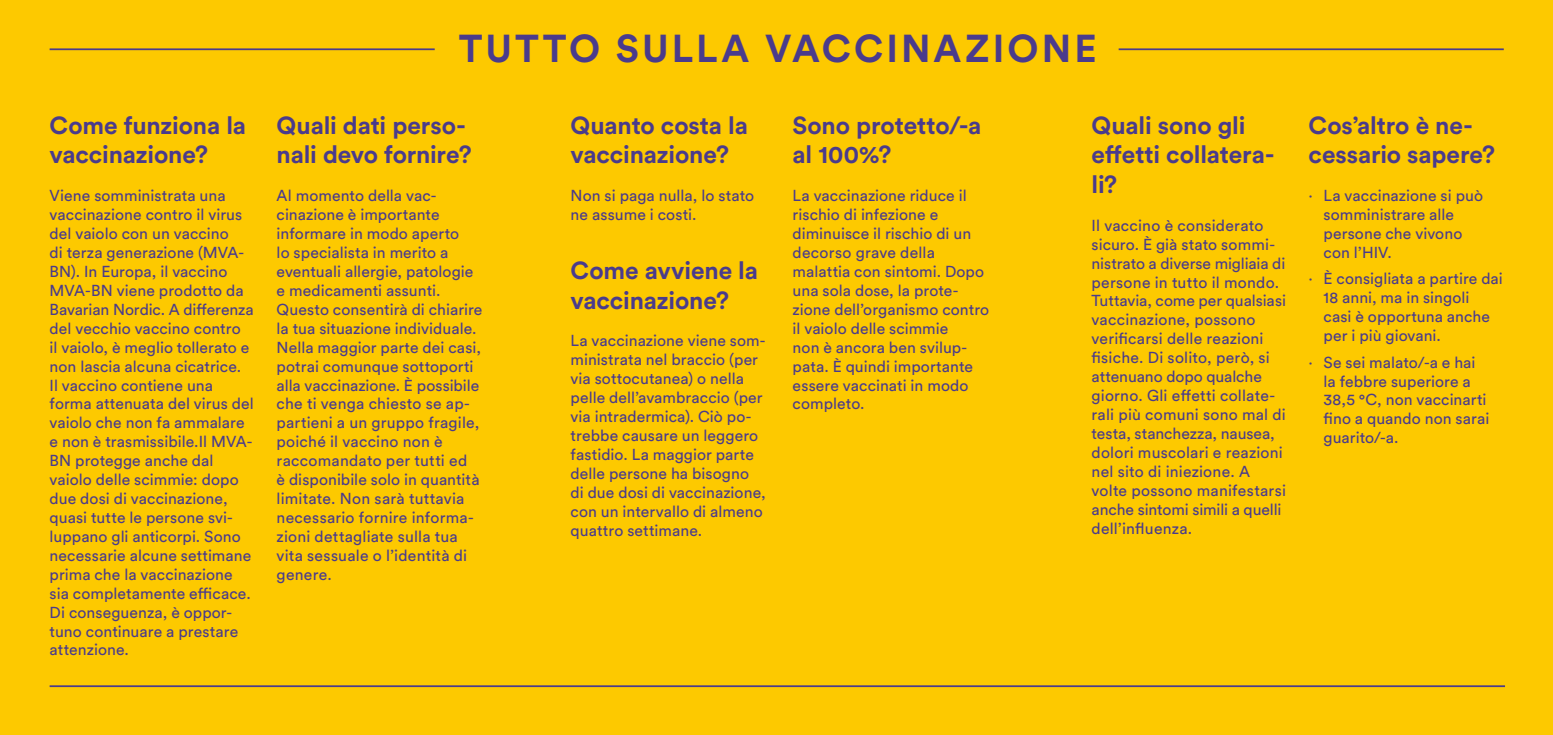
<style>
.page{position:relative;width:1553px;height:735px;background:#fff}
.page>*{position:absolute;margin:0;border:0;box-sizing:border-box;transform-origin:0 0}
.t1{font:700 38.5px "Circular Std";letter-spacing:.08em;color:#4a3b8c}
.t2{font:700 24.5px/29.4px "Circular Std";letter-spacing:-.005em;color:#4a3b8c}
.t3{font:15.75px/18.9px "Circular Std";letter-spacing:.005em;color:#4a3b8c}
</style>
<div class="page">
<div style="left:0;top:0;width:1553px;height:734px;background:#fdc900"></div>
<hr style="left:50px;top:48px;width:385px;height:2px;background:#4a3b8c">
<hr style="left:1118px;top:48px;width:385px;height:2px;background:#4a3b8c">
<hr style="left:50px;top:685px;width:1455px;height:1px;background:#4a3b8c">
<h2 class="t2" style="left:50px;top:110px;width:198px">Come funziona la vaccinazione?</h2>
<p class="t3" style="left:50px;top:186px;width:206px">Viene somministrata una vaccinazione contro il virus del vaiolo con un vaccino<br>di terza generazione (MVA-<br>BN). In Europa, il vaccino<br>MVA-BN viene prodotto da<br>Bavarian Nordic. A differenza del vecchio vaccino contro<br>il vaiolo, è meglio tollerato e non lascia alcuna cicatrice.<br>Il vaccino contiene una forma attenuata del virus del vaiolo che non fa ammalare e non è trasmissibile.Il MVA-<br>BN protegge anche dal vaiolo delle scimmie: dopo due dosi di vaccinazione, quasi tutte le persone svi&shy;luppano gli anticorpi. Sono necessarie alcune settimane prima che la vaccinazione sia completamente efficace.<br>Di conseguenza, è oppor&shy;tuno continuare a prestare attenzione.</p>
<h1 class="t1" style="left:459px;top:24px;width:639px">TUTTO SULLA VACCINAZIONE</h1>
<h2 class="t2" style="left:277px;top:110px;width:197px">Quali dati perso&shy;nali devo fornire?</h2>
<p class="t3" style="left:277px;top:186px;width:207px">Al momento della vac&shy;cinazione è importante informare in modo aperto<br>lo specialista in merito a eventuali allergie, patologie e medicamenti assunti.<br>Questo consentirà di chiarire la tua situazione individuale.<br>Nella maggior parte dei casi, potrai comunque sottoporti alla vaccinazione. È possibile che ti venga chiesto se ap&shy;partieni a un gruppo fragile, poiché il vaccino non è raccomandato per tutti ed<br>è disponibile solo in quantità limitate. Non sarà tuttavia necessario fornire informa&shy;zioni dettagliate sulla tua vita sessuale o l’identità di genere.</p>
<h2 class="t2" style="left:570px;top:110px;width:179px">Quanto costa la vaccinazione?</h2>
<p class="t3" style="left:570px;top:186px;width:185px">Non si paga nulla, lo stato ne assume i costi.</p>
<h2 class="t2" style="left:570px;top:255px;width:189px">Come avviene la vaccinazione?</h2>
<p class="t3" style="left:570px;top:331px;width:197px">La vaccinazione viene som&shy;ministrata nel braccio (per via sottocutanea) o nella pelle dell’avambraccio (per via intradermica). Ciò po&shy;trebbe causare un leggero fastidio. La maggior parte delle persone ha bisogno di due dosi di vaccinazione, con un intervallo di almeno quattro settimane.</p>
<h2 class="t2" style="left:792px;top:110px;width:190px">Sono protetto/-a al 100%?</h2>
<p class="t3" style="left:792px;top:186px;width:198px">La vaccinazione riduce il rischio di infezione e diminuisce il rischio di un decorso grave della malattia con sintomi. Dopo una sola dose, la prote&shy;zione dell’organismo contro il vaiolo delle scimmie<br>non è ancora ben svilup&shy;pata. È quindi importante essere vaccinati in modo completo.</p>
<h2 class="t2" style="left:1091px;top:110px;width:184px">Quali sono gli effetti collatera&shy;li?</h2>
<p class="t3" style="left:1091px;top:215px;width:196px">Il vaccino è considerato sicuro. È già stato sommi&shy;nistrato a diverse migliaia di persone in tutto il mondo.<br>Tuttavia, come per qualsiasi vaccinazione, possono verificarsi delle reazioni fisiche. Di solito, però, si attenuano dopo qualche giorno. Gli effetti collate&shy;rali più comuni sono mal di testa, stanchezza, nausea, dolori muscolari e reazioni nel sito di iniezione. A volte possono manifestarsi anche sintomi simili a quelli dell’influenza.</p>
<h2 class="t2" style="left:1308px;top:110px;width:188px">Cos’altro è ne&shy;cessario sapere?</h2>
<p class="t3" style="left:1323px;top:186px;width:161px;text-indent:-15px">∙ La vaccinazione si può somministrare alle persone che vivono con l’HIV.</p>
<p class="t3" style="left:1323px;top:269px;width:181px;text-indent:-15px">∙ È consigliata a partire dai<br>18 anni, ma in singoli<br>casi è opportuna anche per i più giovani.</p>
<p class="t3" style="left:1323px;top:352px;width:167px;text-indent:-15px">∙ Se sei malato/-a e hai la febbre superiore a<br>38,5 °C, non vaccinarti fino a quando non sarai guarito/-a.</p>
</div>
